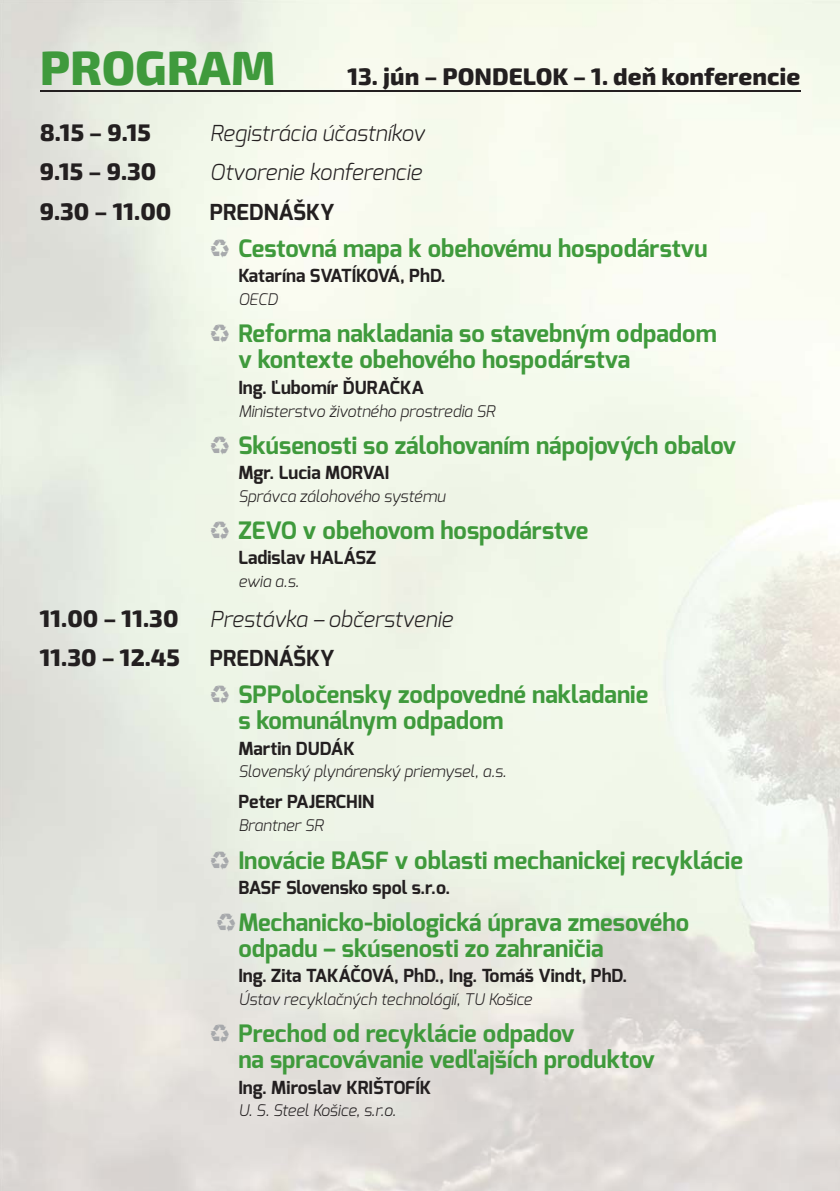
<style>
.page{position:relative;width:840px;height:1191px;background:#fff}
.page>*{position:absolute;margin:0;border:0;box-sizing:border-box;transform-origin:0 0}
.t1{font:800 48px "Exo 2";color:#3f9a3c}
.t2{font:700 24px/26px "Exo";color:#3f9a3c}
.t3{font:800 24px "Exo 2";color:#231f20}
.t4{font:italic 300 22px "Exo";color:#231f20}
.t5{font:700 22px "Exo";color:#231f20}
.t6{font:700 18px "Exo";color:#231f20}
.t7{font:italic 300 16px "Exo";color:#231f20}
.s1{font-family:"Recycle";font-weight:400;font-size:18px;color:#a7a9ac}
.s2{font-family:"Exo";font-weight:700;font-size:22px}
</style>
<div class="page">
<img style="left:0;top:0;width:839px;height:1191px">
<hr style="left:40px;top:90px;width:759px;height:1px;background:#231f20">
<h1 class="t1" style="left:40px;top:50px;width:237px">PROGRAM</h1>
<p class="t3" style="left:347px;top:68px;width:454px">13. jún – PONDELOK – 1. deň konferencie</p>
<p class="t3" style="left:40px;top:124px;width:113px">8.15 – 9.15</p>
<p class="t4" style="left:210px;top:123px;width:216px">Registrácia účastníkov</p>
<p class="t3" style="left:40px;top:163px;width:118px">9.15 – 9.30</p>
<p class="t4" style="left:210px;top:162px;width:213px">Otvorenie konferencie</p>
<p class="t3" style="left:40px;top:203px;width:133px">9.30 – 11.00</p>
<p class="t5" style="left:210px;top:201px;width:126px">PREDNÁŠKY</p>
<p class="t2" style="left:210px;top:237px;width:499px"><span class="s1">C</span> Cestovná mapa k obehovému hospodárstvu</p>
<p class="t6" style="left:238px;top:267px;width:208px">Katarína SVATÍKOVÁ, PhD.</p>
<p class="t7" style="left:238px;top:292px;width:41px">OECD</p>
<p class="t2" style="left:238px;top:322px;width:479px;text-indent:-28px"><span class="s1">C</span> Reforma nakladania so stavebným odpadom v kontexte obehového hospodárstva</p>
<p class="t6" style="left:238px;top:378px;width:187px">Ing. Ľubomír ĎURAČKA</p>
<p class="t7" style="left:238px;top:403px;width:258px">Ministerstvo životného prostredia SR</p>
<p class="t2" style="left:210px;top:434px;width:527px"><span class="s1">C</span> Skúsenosti so zálohovaním nápojových obalov</p>
<p class="t6" style="left:238px;top:464px;width:152px">Mgr. Lucia MORVAI</p>
<p class="t7" style="left:238px;top:488px;width:208px">Správca zálohového systému</p>
<p class="t2" style="left:210px;top:519px;width:379px"><span class="s1">C</span> ZEVO v obehovom hospodárstve</p>
<p class="t6" style="left:238px;top:549px;width:139px">Ladislav HALÁSZ</p>
<p class="t7" style="left:238px;top:574px;width:62px">ewia a.s.</p>
<p class="t3" style="left:40px;top:609px;width:140px">11.00 – 11.30</p>
<p class="t4" style="left:210px;top:608px;width:244px">Prestávka – občerstvenie</p>
<p class="t3" style="left:40px;top:649px;width:296px">11.30 – 12.45 <span class="s2">PREDNÁŠKY</span></p>
<p class="t2" style="left:238px;top:683px;width:411px;text-indent:-28px"><span class="s1">C</span> SPPoločensky zodpovedné nakladanie s komunálnym odpadom</p>
<p class="t6" style="left:238px;top:739px;width:118px">Martin DUDÁK</p>
<p class="t7" style="left:238px;top:764px;width:269px">Slovenský plynárenský priemysel, a.s.</p>
<p class="t6" style="left:238px;top:793px;width:137px">Peter PAJERCHIN</p>
<p class="t7" style="left:238px;top:817px;width:87px">Brantner SR</p>
<p class="t2" style="left:210px;top:848px;width:534px"><span class="s1">C</span> Inovácie BASF v oblasti mechanickej recyklácie</p>
<p class="t6" style="left:238px;top:878px;width:213px">BASF Slovensko spol s.r.o.</p>
<p class="t2" style="left:238px;top:910px;width:452px;text-indent:-22px"><span class="s1">C</span> Mechanicko-biologická úprava zmesového odpadu – skúsenosti zo zahraničia</p>
<p class="t6" style="left:238px;top:967px;width:390px">Ing. Zita TAKÁČOVÁ, PhD., Ing. Tomáš Vindt, PhD.</p>
<p class="t7" style="left:238px;top:991px;width:295px">Ústav recyklačných technológií, TU Košice</p>
<p class="t2" style="left:238px;top:1022px;width:418px;text-indent:-28px"><span class="s1">C</span> Prechod od recyklácie odpadov<br>na spracovávanie vedľajších produktov</p>
<p class="t6" style="left:238px;top:1078px;width:194px">Ing. Miroslav KRIŠTOFÍK</p>
<p class="t7" style="left:238px;top:1103px;width:159px">U. S. Steel Košice, s.r.o.</p>
</div>
